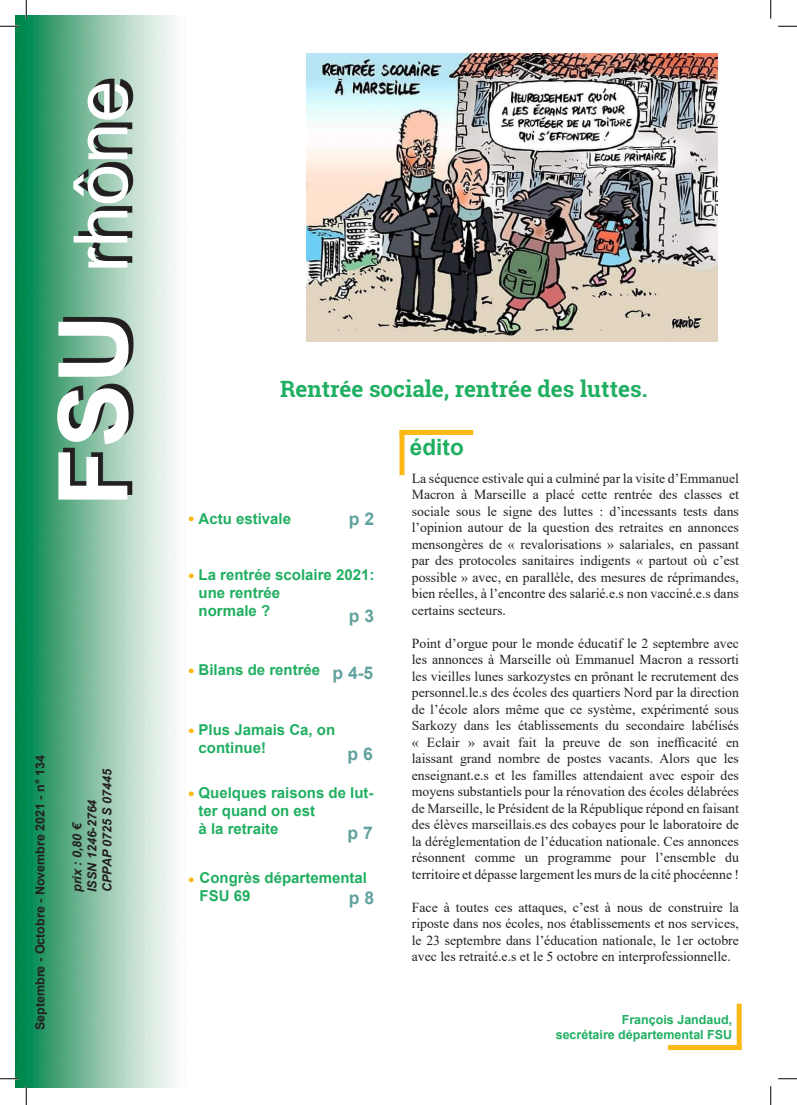
<style>
.page{position:relative;width:797px;height:1105px;background:#fff}
.page>*{position:absolute;margin:0;border:0;box-sizing:border-box;transform-origin:0 0}
.t1{font:75px "Arial";color:#fff}
.t2{font:500 37.5px "Avenir";color:#fcb814}
.t3{font:700 22.5px "Roboto Slab";color:#20af61}
.t4{font:700 22.5px "Arial";color:#20af61}
.t5{font:700 17.5px "Arial";color:#61a19e}
.t6{font:700 15px/18px "Arial";color:#20af61}
.t7{font:13.75px/16.5px "Times New Roman";color:#231f20;text-align:justify}
.t8{font:700 12.5px "Arial";color:#20af61}
.t9{font:italic 700 12.5px "Arial";letter-spacing:-.005em;color:#231f20}
.t10{font:700 12.5px "Arial";color:#231f20}
.s1{font-weight:700;font-size:96.25px}
</style>
<div class="page">
<img style="left:16px;top:16px;width:161px;height:1071px">
<svg style="left:62px;top:78px;width:71px;height:416px;background:#698e7b"></svg>
<div style="left:399px;top:430px;width:74px;height:5px;background:#fcb814"></div>
<div style="left:668px;top:1045px;width:73px;height:5px;background:#fcb814"></div>
<div style="left:399px;top:431px;width:5px;height:44px;background:#fcb814"></div>
<div style="left:736px;top:1004px;width:5px;height:44px;background:#fcb814"></div>
<img style="left:306px;top:54px;width:411px;height:288px">
<svg style="left:0;top:25px;width:19px;height:2px"></svg>
<svg style="left:778px;top:25px;width:19px;height:2px"></svg>
<svg style="left:0;top:1078px;width:19px;height:1px"></svg>
<svg style="left:778px;top:1078px;width:19px;height:1px"></svg>
<svg style="left:25px;top:0;width:2px;height:19px"></svg>
<svg style="left:25px;top:1086px;width:2px;height:19px"></svg>
<svg style="left:770px;top:0;width:1px;height:19px"></svg>
<svg style="left:770px;top:1086px;width:1px;height:19px"></svg>
<p class="t1" style="left:49px;top:507px;width:427px;rotate:-90deg"><span class="s1">FSU</span> rhône</p>
<p class="t10" style="left:31px;top:1030px;width:277px;rotate:-90deg">Septembre - Octobre - Novembre 2021 - n° 134</p>
<p class="t9" style="left:99px;top:892px;width:125px;rotate:-90deg">CPPAP 0725 S 07445</p>
<p class="t9" style="left:84px;top:892px;width:94px;rotate:-90deg">ISSN 1246-2764</p>
<p class="t9" style="left:69px;top:892px;width:71px;rotate:-90deg">prix : 0,80 €</p>
<p class="t3" style="left:280px;top:373px;width:369px">Rentrée sociale, rentrée des luttes.</p>
<p class="t6" style="left:198px;top:509px;width:94px">Actu estivale</p>
<p class="t2" style="left:186px;top:485px;width:12px">·</p>
<p class="t5" style="left:349px;top:507px;width:27px">p 2</p>
<p class="t6" style="left:198px;top:566px;width:177px">La rentrée scolaire 2021: une rentrée<br>normale ?</p>
<p class="t2" style="left:186px;top:541px;width:12px">·</p>
<p class="t5" style="left:349px;top:604px;width:27px">p 3</p>
<p class="t6" style="left:198px;top:661px;width:123px">Bilans de rentrée</p>
<p class="t2" style="left:186px;top:636px;width:12px">·</p>
<p class="t5" style="left:332px;top:661px;width:42px">p 4-5</p>
<p class="t6" style="left:198px;top:721px;width:138px">Plus Jamais Ca, on continue!</p>
<p class="t2" style="left:186px;top:696px;width:12px">·</p>
<p class="t5" style="left:347px;top:741px;width:27px">p 6</p>
<p class="t6" style="left:198px;top:784px;width:177px">Quelques raisons de lut&shy;ter quand on est<br>à la retraite</p>
<p class="t2" style="left:186px;top:759px;width:12px">·</p>
<p class="t5" style="left:347px;top:820px;width:27px">p 7</p>
<p class="t6" style="left:199px;top:869px;width:169px">Congrès départemental<br>FSU 69</p>
<p class="t2" style="left:186px;top:846px;width:12px">·</p>
<p class="t5" style="left:349px;top:885px;width:27px">p 8</p>
<p class="t4" style="left:410px;top:431px;width:55px">édito</p>
<p class="t7" style="left:412px;top:469px;width:329px">La séquence estivale qui a culminé par la visite d’Emmanuel Macron à Marseille a placé cette rentrée des classes et sociale sous le signe des luttes : d’incessants tests dans l’opinion autour de la question des retraites en annonces mensongères de « revalorisations » salariales, en passant par des protocoles sanitaires indigents « partout où c’est possible » avec, en parallèle, des mesures de réprimandes, bien réelles, à l’encontre des salarié.e.s non vacciné.e.s dans certains secteurs.</p>
<p class="t7" style="left:412px;top:634px;width:329px">Point d’orgue pour le monde éducatif le 2 septembre avec les annonces à Marseille où Emmanuel Macron a ressorti les vieilles lunes sarkozystes en prônant le recrutement des personnel.le.s des écoles des quartiers Nord par la direction de l’école alors même que ce système, expérimenté sous Sarkozy dans les établissements du secondaire labélisés « Eclair » avait fait la preuve de son inefficacité en laissant grand nombre de postes vacants. Alors que les enseignant.e.s et les familles attendaient avec espoir des moyens substantiels pour la rénovation des écoles délabrées de Marseille, le Président de la République répond en faisant des élèves marseillais.es des cobayes pour le laboratoire de la déréglementation de l’éducation nationale. Ces annonces résonnent comme un programme pour l’ensemble du territoire et dépasse largement les murs de la cité phocéenne !</p>
<p class="t7" style="left:412px;top:898px;width:329px">Face à toutes ces attaques, c’est à nous de construire la riposte dans nos écoles, nos établissements et nos services, le 23 septembre dans l’éducation nationale, le 1er octobre avec les retraité.e.s et le 5 octobre en interprofessionnelle.</p>
<p class="t8" style="left:621px;top:1011px;width:112px">François Jandaud,</p>
<p class="t8" style="left:555px;top:1026px;width:178px">secrétaire départemental FSU</p>
</div>
